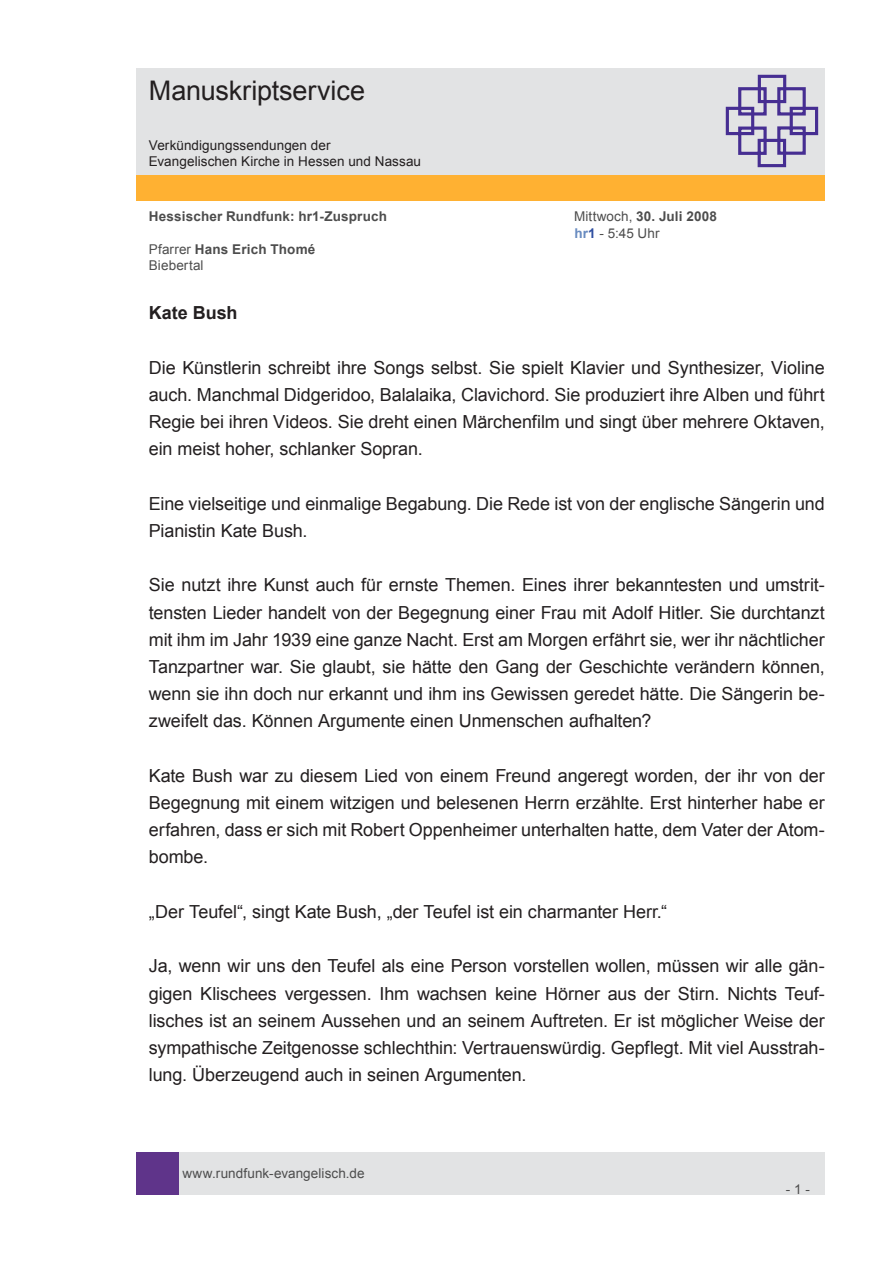
<style>
.page{position:relative;width:893px;height:1263px;background:#fff}
.page>*{position:absolute;margin:0;border:0;box-sizing:border-box;transform-origin:0 0}
.t1{font:27px "Arial";letter-spacing:-.005em;color:#231f20}
.t2{font:18px/27.2px "Arial";letter-spacing:-.005em;color:#231f20;text-align:justify}
.Überschrift{font:700 18px "Arial";color:#231f20}
.t3{font:700 13.5px "Arial";letter-spacing:.015em;color:#4d4d4d}
.t4{font:13.5px/16.2px "Arial";letter-spacing:.005em;color:#231f20}
.t5{font:13.5px "Arial";letter-spacing:.01em;color:#4d4d4d}
.s1{font-weight:400}
.s2{font-weight:700;color:#688bc0}
.s3{font-weight:700;color:#2f4fa1}
</style>
<div class="page">
<div style="left:179px;top:1152px;width:646px;height:43px;background:#e2e3e4"></div>
<div style="left:136px;top:1152px;width:43px;height:43px;background:#5f348a"></div>
<div style="left:136px;top:175px;width:689px;height:26px;background:#ffb132"></div>
<div style="left:136px;top:68px;width:689px;height:106px;background:#e2e3e4"></div>
<svg style="left:725px;top:74px;width:94px;height:94px"></svg>
<p class="t1" style="left:149px;top:73px;width:218px">Manuskriptservice</p>
<p class="t4" style="left:149px;top:137px;width:274px">Verkündigungssendungen der<br>Evangelischen Kirche in Hessen und Nassau</p>
<p class="t3" style="left:149px;top:208px;width:240px">Hessischer Rundfunk: hr1-Zuspruch</p>
<p class="t3" style="left:574px;top:208px;width:144px"><span class="s1">Mittwoch,</span> 30. Juli 2008</p>
<p class="t5" style="left:574px;top:224px;width:87px"><span class="s2">hr</span><span class="s3">1</span> - 5:45 Uhr</p>
<p class="t3" style="left:149px;top:240px;width:168px"><span class="s1">Pfarrer</span> Hans Erich Thomé</p>
<p class="t5" style="left:149px;top:256px;width:56px">Biebertal</p>
<p class="Überschrift" style="left:149px;top:301px;width:90px">Kate Bush</p>
<p class="t2" style="left:149px;top:354px;width:677px">Die Künstlerin schreibt ihre Songs selbst. Sie spielt Klavier und Synthesizer, Violine auch. Manchmal Didgeridoo, Balalaika, Clavichord. Sie produziert ihre Alben und führt Regie bei ihren Videos. Sie dreht einen Märchenfilm und singt über mehrere Oktaven, ein meist hoher, schlanker Sopran.</p>
<p class="t2" style="left:149px;top:490px;width:678px">Eine vielseitige und einmalige Begabung. Die Rede ist von der englische Sängerin und<br>Pianistin Kate Bush.</p>
<p class="t2" style="left:149px;top:572px;width:678px">Sie nutzt ihre Kunst auch für ernste Themen. Eines ihrer bekanntesten und umstrit&shy;tensten Lieder handelt von der Begegnung einer Frau mit Adolf Hitler. Sie durchtanzt mit ihm im Jahr 1939 eine ganze Nacht. Erst am Morgen erfährt sie, wer ihr nächtlicher Tanzpartner war. Sie glaubt, sie hätte den Gang der Geschichte verändern können, wenn sie ihn doch nur erkannt und ihm ins Gewissen geredet hätte. Die Sängerin be&shy;zweifelt das. Können Argumente einen Unmenschen aufhalten?</p>
<p class="t2" style="left:149px;top:762px;width:678px">Kate Bush war zu diesem Lied von einem Freund angeregt worden, der ihr von der Begegnung mit einem witzigen und belesenen Herrn erzählte. Erst hinterher habe er erfahren, dass er sich mit Robert Oppenheimer unterhalten hatte, dem Vater der Atom&shy;bombe.</p>
<p class="t2" style="left:149px;top:898px;width:520px">„Der Teufel“, singt Kate Bush, „der Teufel ist ein charmanter Herr.“</p>
<p class="t2" style="left:149px;top:953px;width:678px">Ja, wenn wir uns den Teufel als eine Person vorstellen wollen, müssen wir alle gän&shy;gigen Klischees vergessen. Ihm wachsen keine Hörner aus der Stirn. Nichts Teuf&shy;lisches ist an seinem Aussehen und an seinem Auftreten. Er ist möglicher Weise der sympathische Zeitgenosse schlechthin: Vertrauenswürdig. Gepflegt. Mit viel Ausstrah&shy;lung. Überzeugend auch in seinen Argumenten.</p>
<p class="t5" style="left:182px;top:1164px;width:184px">www.rundfunk-evangelisch.de</p>
<p class="t5" style="left:786px;top:1180px;width:26px">- 1 -</p>
</div>
